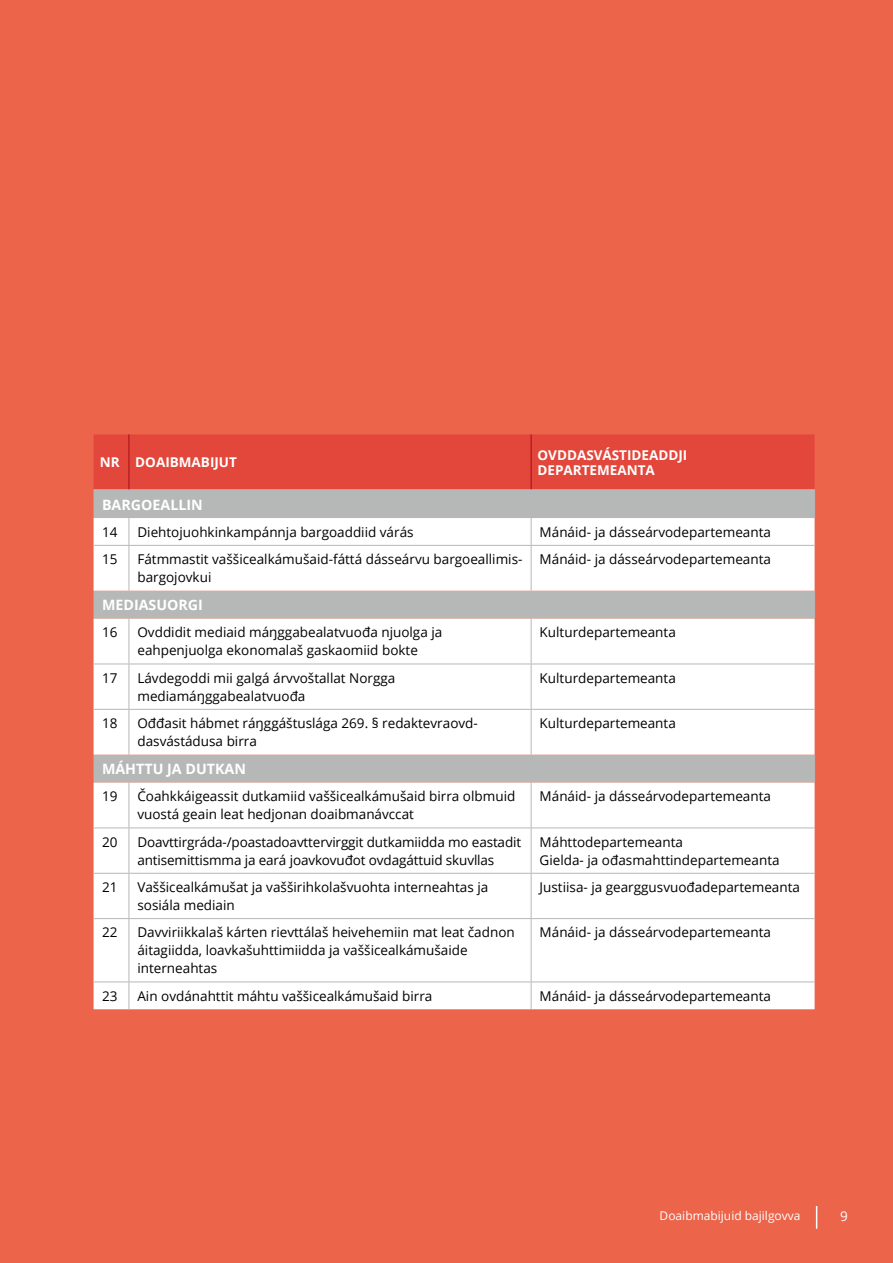
<style>
.page{position:relative;width:893px;height:1263px;background:#ec644a}
.page>*{position:absolute;margin:0;border:0;box-sizing:border-box;transform-origin:0 0}
.tabelltittel_hvit{font:700 14.25px "Open Sans";color:#fff}
.tabell_brød{font:13.5px/18px "Open Sans";color:#000}
.tabell_header{font:700 13.5px/15px "Open Sans";color:#fff}
.t1{font:13.5px "Open Sans";color:#fff}
.t2{font:12px "Open Sans";color:#fff}
</style>
<div class="page">
<svg style="left:94px;top:546px;width:721px;height:463px"></svg>
<hr style="left:94px;top:545px;width:35px;height:1px;background:#b6b7b7">
<hr style="left:129px;top:545px;width:402px;height:1px;background:#b6b7b7">
<hr style="left:129px;top:546px;width:1px;height:45px;background:#b6b7b7">
<hr style="left:531px;top:545px;width:284px;height:1px;background:#b6b7b7">
<hr style="left:531px;top:546px;width:1px;height:45px;background:#b6b7b7">
<hr style="left:129px;top:619px;width:1px;height:45px;background:#b6b7b7">
<hr style="left:531px;top:619px;width:1px;height:45px;background:#b6b7b7">
<hr style="left:94px;top:664px;width:35px;height:1px;background:#b6b7b7">
<hr style="left:129px;top:664px;width:402px;height:1px;background:#b6b7b7">
<hr style="left:129px;top:664px;width:1px;height:45px;background:#b6b7b7">
<hr style="left:531px;top:664px;width:284px;height:1px;background:#b6b7b7">
<hr style="left:531px;top:664px;width:1px;height:45px;background:#b6b7b7">
<hr style="left:94px;top:709px;width:35px;height:1px;background:#b6b7b7">
<hr style="left:129px;top:709px;width:402px;height:1px;background:#b6b7b7">
<hr style="left:129px;top:710px;width:1px;height:45px;background:#b6b7b7">
<hr style="left:531px;top:709px;width:284px;height:1px;background:#b6b7b7">
<hr style="left:531px;top:710px;width:1px;height:45px;background:#b6b7b7">
<hr style="left:129px;top:782px;width:1px;height:45px;background:#b6b7b7">
<hr style="left:531px;top:782px;width:1px;height:45px;background:#b6b7b7">
<hr style="left:94px;top:827px;width:35px;height:1px;background:#b6b7b7">
<hr style="left:129px;top:827px;width:402px;height:1px;background:#b6b7b7">
<hr style="left:129px;top:828px;width:1px;height:45px;background:#b6b7b7">
<hr style="left:531px;top:827px;width:284px;height:1px;background:#b6b7b7">
<hr style="left:531px;top:828px;width:1px;height:45px;background:#b6b7b7">
<hr style="left:94px;top:873px;width:35px;height:1px;background:#b6b7b7">
<hr style="left:129px;top:873px;width:402px;height:1px;background:#b6b7b7">
<hr style="left:129px;top:874px;width:1px;height:44px;background:#b6b7b7">
<hr style="left:531px;top:873px;width:284px;height:1px;background:#b6b7b7">
<hr style="left:531px;top:874px;width:1px;height:44px;background:#b6b7b7">
<hr style="left:94px;top:918px;width:35px;height:1px;background:#b6b7b7">
<hr style="left:129px;top:918px;width:402px;height:1px;background:#b6b7b7">
<hr style="left:129px;top:919px;width:1px;height:62px;background:#b6b7b7">
<hr style="left:531px;top:918px;width:284px;height:1px;background:#b6b7b7">
<hr style="left:531px;top:919px;width:1px;height:62px;background:#b6b7b7">
<hr style="left:94px;top:981px;width:35px;height:1px;background:#b6b7b7">
<hr style="left:129px;top:981px;width:402px;height:1px;background:#b6b7b7">
<svg style="left:129px;top:982px;width:1px;height:27px"></svg>
<hr style="left:531px;top:981px;width:284px;height:1px;background:#b6b7b7">
<svg style="left:531px;top:982px;width:1px;height:27px"></svg>
<svg style="left:94px;top:434px;width:721px;height:111px"></svg>
<svg style="left:814px;top:591px;width:1px;height:28px"></svg>
<svg style="left:814px;top:755px;width:1px;height:27px"></svg>
<svg style="left:816px;top:1206px;width:1px;height:23px"></svg>
<h3 class="tabell_header" style="left:100px;top:454px;width:21px">NR</h3>
<h3 class="tabell_header" style="left:135px;top:454px;width:103px">DOAIBMABIJUT</h3>
<h3 class="tabell_header" style="left:537px;top:447px;width:151px">OVDDASVÁSTIDEADDJI<br>DEPARTEMEANTA</h3>
<h3 class="tabelltittel_hvit" style="left:102px;top:494px;width:102px">BARGOEALLIN</h3>
<p class="tabell_brød" style="left:102px;top:523px;width:17px">14</p>
<p class="tabell_brød" style="left:137px;top:523px;width:278px">Diehtojuohkinkampánnja bargoaddiid várás</p>
<p class="tabell_brød" style="left:540px;top:523px;width:233px">Mánáid- ja dásseárvodepartemeanta</p>
<p class="tabell_brød" style="left:102px;top:550px;width:17px">15</p>
<p class="tabell_brød" style="left:137px;top:550px;width:387px">Fátmmastit vaššicealkámušaid-fáttá dásseárvu bargoeallimis&shy;bargojovkui</p>
<p class="tabell_brød" style="left:540px;top:550px;width:233px">Mánáid- ja dásseárvodepartemeanta</p>
<h3 class="tabelltittel_hvit" style="left:102px;top:595px;width:102px">MEDIASUORGI</h3>
<p class="tabell_brød" style="left:102px;top:623px;width:17px">16</p>
<p class="tabell_brød" style="left:137px;top:623px;width:306px">Ovddidit mediaid máŋggabealatvuođa njuolga ja eahpenjuolga ekonomalaš gaskaomiid bokte</p>
<p class="tabell_brød" style="left:540px;top:623px;width:138px">Kulturdepartemeanta</p>
<p class="tabell_brød" style="left:102px;top:668px;width:17px">17</p>
<p class="tabell_brød" style="left:137px;top:668px;width:259px">Lávdegoddi mii galgá árvvoštallat Norgga mediamáŋggabealatvuođa</p>
<p class="tabell_brød" style="left:540px;top:668px;width:138px">Kulturdepartemeanta</p>
<p class="tabell_brød" style="left:102px;top:714px;width:17px">18</p>
<p class="tabell_brød" style="left:137px;top:714px;width:342px">Ođđasit hábmet ráŋggáštuslága 269. § redaktevraovd&shy;dasvástádusa birra</p>
<p class="tabell_brød" style="left:540px;top:714px;width:138px">Kulturdepartemeanta</p>
<h3 class="tabelltittel_hvit" style="left:102px;top:759px;width:145px">MÁHTTU JA DUTKAN</h3>
<p class="tabell_brød" style="left:102px;top:787px;width:17px">19</p>
<p class="tabell_brød" style="left:137px;top:787px;width:379px">Čoahkkáigeassit dutkamiid vaššicealkámušaid birra olbmuid vuostá geain leat hedjonan doaibmanávccat</p>
<p class="tabell_brød" style="left:540px;top:787px;width:233px">Mánáid- ja dásseárvodepartemeanta</p>
<p class="tabell_brød" style="left:102px;top:832px;width:17px">20</p>
<p class="tabell_brød" style="left:137px;top:832px;width:385px">Doavttirgráda-/poastadoavttervirggit dutkamiidda mo eastadit antisemittismma ja eará joavkovuđot ovdagáttuid skuvllas</p>
<p class="tabell_brød" style="left:540px;top:832px;width:145px">Máhttodepartemeanta</p>
<p class="tabell_brød" style="left:540px;top:850px;width:241px">Gielda- ja ođasmahttindepartemeanta</p>
<p class="tabell_brød" style="left:102px;top:878px;width:17px">21</p>
<p class="tabell_brød" style="left:137px;top:878px;width:352px">Vaššicealkámušat ja vašširihkolašvuohta interneahtas ja sosiála mediain</p>
<p class="tabell_brød" style="left:540px;top:878px;width:262px">Justiisa- ja gearggusvuođadepartemeanta</p>
<p class="tabell_brød" style="left:102px;top:923px;width:17px">22</p>
<p class="tabell_brød" style="left:137px;top:923px;width:379px">Davviriikkalaš kárten rievttálaš heivehemiin mat leat čadnon áitagiidda, loavkašuhttimiidda ja vaššicealkámušaide interneahtas</p>
<p class="tabell_brød" style="left:540px;top:923px;width:233px">Mánáid- ja dásseárvodepartemeanta</p>
<p class="tabell_brød" style="left:102px;top:986px;width:17px">23</p>
<p class="tabell_brød" style="left:137px;top:986px;width:296px">Ain ovdánahttit máhtu vaššicealkámušaid birra</p>
<p class="tabell_brød" style="left:540px;top:986px;width:233px">Mánáid- ja dásseárvodepartemeanta</p>
<p class="t2" style="left:660px;top:1207px;width:142px">Doaibmabijuid bajilgovva</p>
<p class="t1" style="left:840px;top:1207px;width:9px">9</p>
</div>
